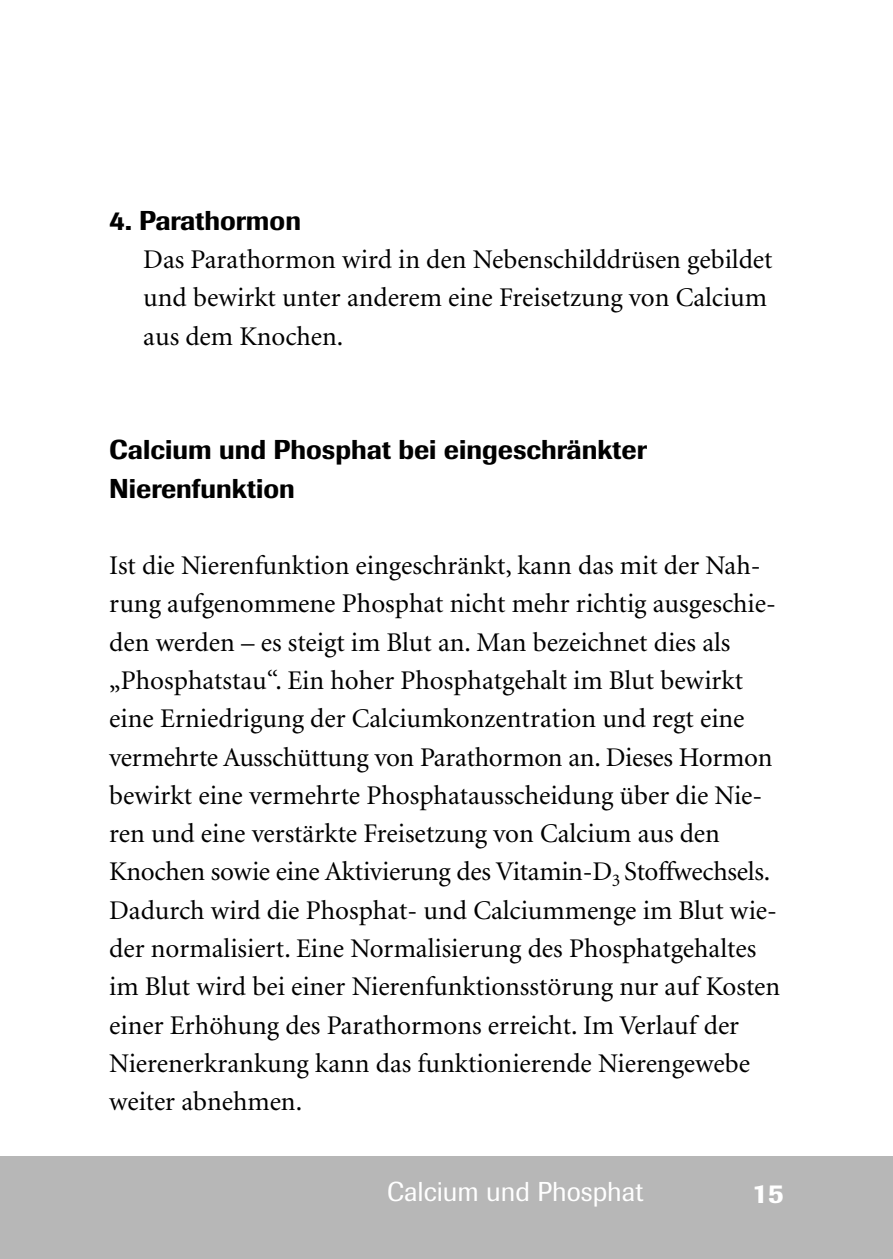
<style>
.page{position:relative;width:893px;height:1259px;background:#fff}
.page>*{position:absolute;margin:0;border:0;box-sizing:border-box;transform-origin:0 0}
.t1{font:27px/38.4px "Minion";color:#000}
.SubHead1-Imago{font:500 27px/38.4px "Imago";color:#000}
.Pagi-Head{font:27px "Imago";color:#fff}
.t2{font:500 27px "Imago";color:#fff}
</style>
<div class="page">
<div style="left:0;top:1157px;width:893px;height:102px;background:#b7b7b7"></div>
<p class="SubHead1-Imago" style="left:109px;top:201px;width:193px">4. Parathormon</p>
<p class="t1" style="left:143px;top:241px;width:631px">Das Parathormon wird in den Nebenschilddrüsen gebildet und bewirkt unter anderem eine Freisetzung von Calcium aus dem Knochen.</p>
<p class="SubHead1-Imago" style="left:109px;top:430px;width:539px">Calcium und Phosphat bei eingeschränkter<br>Nierenfunktion</p>
<p class="t1" style="left:109px;top:547px;width:672px">Ist die Nierenfunktion eingeschränkt, kann das mit der Nah&shy;rung aufgenommene Phosphat nicht mehr richtig ausgeschie&shy;den werden – es steigt im Blut an. Man bezeichnet dies als „Phosphatstau“. Ein hoher Phosphatgehalt im Blut bewirkt eine Erniedrigung der Calciumkonzentration und regt eine vermehrte Ausschüttung von Parathormon an. Dieses Hormon bewirkt eine vermehrte Phosphatausscheidung über die Nie&shy;ren und eine verstärkte Freisetzung von Calcium aus den Knochen sowie eine Aktivierung des Vitamin-D<sub>3</sub> Stoffwechsels.<br>Dadurch wird die Phosphat- und Calciummenge im Blut wie&shy;der normalisiert. Eine Normalisierung des Phosphatgehaltes im Blut wird bei einer Nierenfunktionsstörung nur auf Kosten einer Erhöhung des Parathormons erreicht. Im Verlauf der Nierenerkrankung kann das funktionierende Nierengewebe weiter abnehmen.</p>
<p class="Pagi-Head" style="left:387px;top:1176px;width:258px">Calcium und Phosphat</p>
<p class="t2" style="left:752px;top:1175px;width:91px">15 15</p>
</div>
